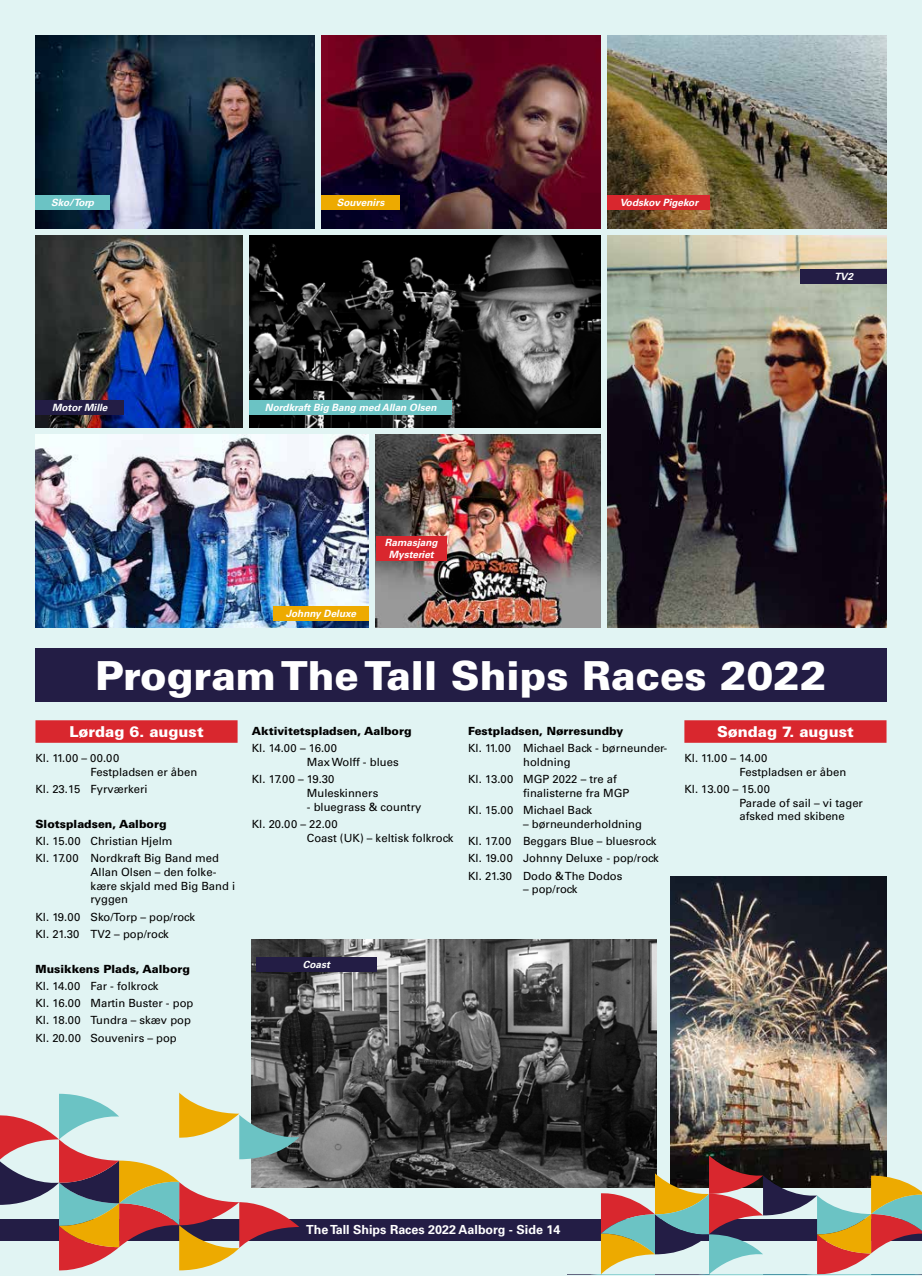
<style>
.page{position:relative;width:922px;height:1276px;background:#fff}
.page>*{position:absolute;margin:0;border:0;box-sizing:border-box;transform-origin:0 0}
.t1{font:900 40px "Univers LT Std";color:#fff}
.t2{font:900 15px "Univers LT Std";color:#fff}
.t3{font:700 12.5px "Univers LT Std";color:#fff}
.t4{font:11.25px/13.8px "Univers LT Std";color:#000}
.t5{font:900 11.25px "Univers LT Std";color:#000}
.t6{font:italic 700 10px/11.2px "Univers LT Std";color:#fff;text-align:center}
</style>
<div class="page">
<div style="left:0;top:0;width:921px;height:1276px;background:#e1f4f3"></div>
<div style="left:35px;top:720px;width:202px;height:23px;background:#d9272e"></div>
<div style="left:684px;top:720px;width:202px;height:23px;background:#d9272e"></div>
<div style="left:35px;top:648px;width:851px;height:54px;background:#231d45"></div>
<img style="left:35px;top:235px;width:208px;height:193px">
<img style="left:35px;top:35px;width:279px;height:193px">
<img style="left:321px;top:35px;width:279px;height:193px">
<img style="left:607px;top:35px;width:279px;height:193px">
<img style="left:376px;top:435px;width:224px;height:192px">
<img style="left:607px;top:235px;width:279px;height:392px">
<img style="left:35px;top:435px;width:334px;height:192px">
<img style="left:249px;top:235px;width:351px;height:193px">
<img style="left:252px;top:939px;width:404px;height:248px">
<img style="left:670px;top:876px;width:216px;height:279px">
<div style="left:0;top:1219px;width:921px;height:21px;background:#231d45"></div>
<svg style="left:0;top:1092px;width:299px;height:179px"></svg>
<svg style="left:600px;top:1155px;width:321px;height:120px"></svg>
<div style="left:35px;top:195px;width:75px;height:14px;background:#6bc3c4"></div>
<div style="left:321px;top:195px;width:78px;height:14px;background:#edaa00"></div>
<div style="left:607px;top:195px;width:103px;height:14px;background:#d9272e"></div>
<div style="left:35px;top:400px;width:89px;height:15px;background:#231d45"></div>
<div style="left:249px;top:400px;width:202px;height:15px;background:#6bc3c4"></div>
<div style="left:273px;top:606px;width:96px;height:14px;background:#edaa00"></div>
<div style="left:376px;top:536px;width:70px;height:25px;background:#d9272e"></div>
<div style="left:799px;top:269px;width:87px;height:14px;background:#231d45"></div>
<div style="left:256px;top:957px;width:120px;height:14px;background:#231d45"></div>
<p class="t6" style="left:51px;top:197px;width:44px">Sko/Torp</p>
<p class="t6" style="left:336px;top:197px;width:49px">Souvenirs</p>
<p class="t6" style="left:619px;top:197px;width:80px">Vodskov Pigekor</p>
<p class="t6" style="left:52px;top:402px;width:57px">Motor Mille</p>
<p class="t6" style="left:265px;top:402px;width:173px">Nordkraft Big Bang med Allan Olsen</p>
<p class="t6" style="left:834px;top:271px;width:20px">TV2</p>
<p class="t6" style="left:285px;top:608px;width:72px">Johnny Deluxe</p>
<p class="t6" style="left:385px;top:537px;width:54px">Ramasjang<br>Mysteriet</p>
<h1 class="t1" style="left:95px;top:650px;width:733px">Program The Tall Ships Races 2022</h1>
<h2 class="t2" style="left:69px;top:722px;width:136px">Lørdag 6. august</h2>
<p class="t4" style="left:90px;top:751px;width:108px;text-indent:-55px">Kl. 11.00 – 00.00<br>Festpladsen er åben</p>
<p class="t4" style="left:35px;top:782px;width:114px">Kl. 23.15 Fyrværkeri</p>
<p class="t5" style="left:35px;top:816px;width:133px">Slotspladsen, Aalborg</p>
<p class="t4" style="left:35px;top:832px;width:185px;line-height:17.2px">Kl. 15.00 Christian Hjelm<br>Kl. 17.00 Nordkraft Big Band med</p>
<p class="t4" style="left:90px;top:865px;width:146px">Allan Olsen – den folke&shy;kære skjald med Big Band i ryggen</p>
<p class="t4" style="left:35px;top:908px;width:161px;line-height:17.2px">Kl. 19.00 Sko/Torp – pop/rock<br>Kl. 21.30 TV2 – pop/rock</p>
<p class="t5" style="left:35px;top:961px;width:156px">Musikkens Plads, Aalborg</p>
<p class="t4" style="left:35px;top:977px;width:159px;line-height:17.2px">Kl. 14.00 Far - folkrock<br>Kl. 16.00 Martin Buster - pop<br>Kl. 18.00 Tundra – skæv pop<br>Kl. 20.00 Souvenirs – pop</p>
<p class="t5" style="left:252px;top:723px;width:161px">Aktivitetspladsen, Aalborg</p>
<p class="t4" style="left:307px;top:741px;width:93px;text-indent:-55px">Kl. 14.00 – 16.00<br>Max Wolff - blues</p>
<p class="t4" style="left:307px;top:772px;width:73px;text-indent:-55px">Kl. 17.00 – 19.30<br>Muleskinners</p>
<p class="t4" style="left:252px;top:798px;width:171px;line-height:17.2px;text-indent:55px">- bluegrass &amp; country<br>Kl. 20.00 – 22.00</p>
<p class="t4" style="left:307px;top:831px;width:148px">Coast (UK) – keltisk folkrock</p>
<p class="t5" style="left:468px;top:723px;width:157px">Festpladsen, Nørresundby</p>
<p class="t4" style="left:523px;top:741px;width:146px;text-indent:-55px">Kl. 11.00 Michael Back - børneunder&shy;holdning</p>
<p class="t4" style="left:523px;top:772px;width:108px;text-indent:-55px">Kl. 13.00 MGP 2022 – tre af finalisterne fra MGP</p>
<p class="t4" style="left:468px;top:803px;width:125px">Kl. 15.00 Michael Back</p>
<p class="t4" style="left:468px;top:815px;width:192px;line-height:17.2px;text-indent:55px">– børneunderholdning<br>Kl. 17.00 Beggars Blue – bluesrock<br>Kl. 19.00 Johnny Deluxe - pop/rock<br>Kl. 21.30 Dodo &amp; The Dodos</p>
<p class="t4" style="left:523px;top:882px;width:56px">– pop/rock</p>
<p class="t6" style="left:303px;top:958px;width:29px">Coast</p>
<h2 class="t2" style="left:717px;top:722px;width:138px">Søndag 7. august</h2>
<p class="t4" style="left:739px;top:751px;width:108px;text-indent:-55px">Kl. 11.00 – 14.00<br>Festpladsen er åben</p>
<p class="t4" style="left:739px;top:782px;width:125px;text-indent:-55px">Kl. 13.00 – 15.00<br>Parade of sail – vi tager afsked med skibene</p>
<p class="t3" style="left:306px;top:1222px;width:256px">The Tall Ships Races 2022 Aalborg - Side 14</p>
</div>
